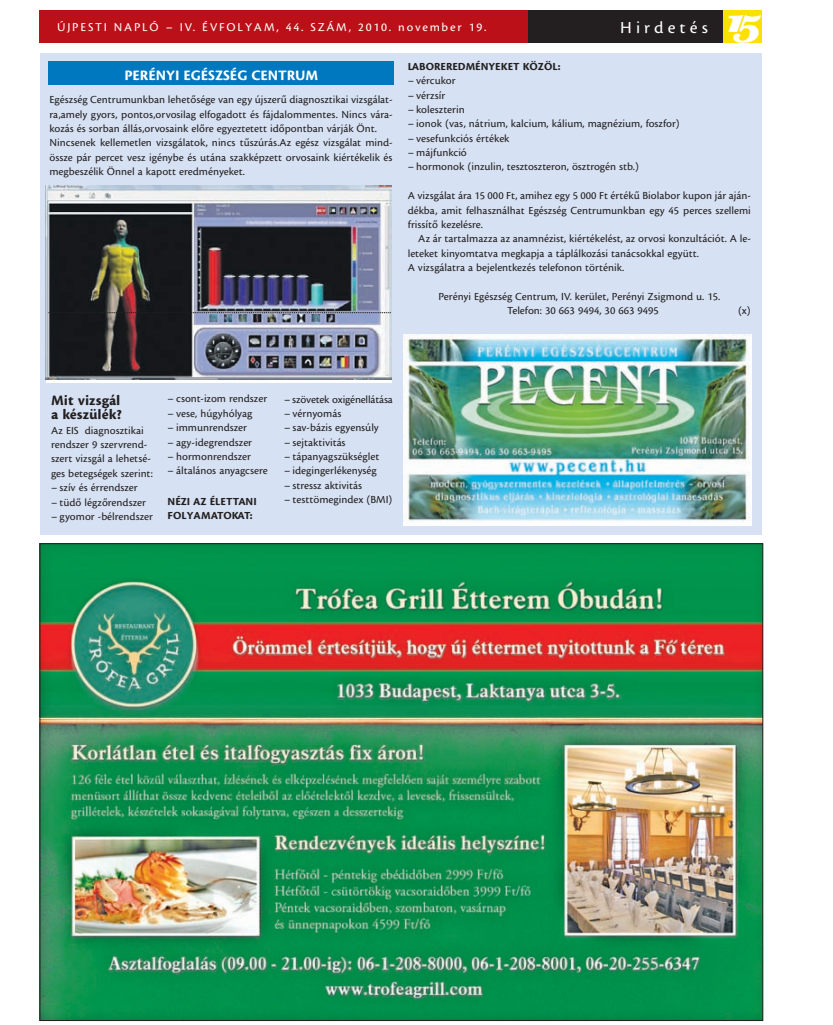
<style>
.page{position:relative;width:833px;height:1025px;background:#fff}
.page>*{position:absolute;margin:0;border:0;box-sizing:border-box;transform-origin:0 0}
.t1{font:40px "Eclat ICG";color:#fff}
.t2{font:17.5px "Cronos M";letter-spacing:.24em;color:#fff}
.t3{font:700 15px "Cronos M";color:#fff}
.t4{font:700 15px/14.4px "Cronos M";color:#231f20}
.t5{font:12.5px "Cronos M";letter-spacing:.14em;color:#fff}
.t6{font:11.25px/14.4px "Cronos M";color:#231f20}
.t7{font:700 11.25px/14.4px "Cronos M";color:#231f20}
</style>
<div class="page">
<div style="left:39px;top:10px;width:492px;height:33px;background:#bb1018"></div>
<div style="left:528px;top:10px;width:196px;height:33px;background:#231f20"></div>
<div style="left:723px;top:10px;width:39px;height:33px;background:#fce004"></div>
<div style="left:40px;top:53px;width:722px;height:481px;background:#d6e2f3"></div>
<div style="left:48px;top:61px;width:346px;height:24px;background:#0078c0"></div>
<img style="left:404px;top:334px;width:347px;height:191px">
<img style="left:46px;top:185px;width:345px;height:194px">
<svg style="left:48px;top:312px;width:343px;height:1px"></svg>
<img style="left:42px;top:545px;width:719px;height:473px">
<p class="t5" style="left:57px;top:22px;width:431px">ÚJPESTI NAPLÓ – IV. ÉVFOLYAM, 44. SZÁM, 2010. november 19.</p>
<h2 class="t2" style="left:620px;top:21px;width:89px">Hirdetés</h2>
<h1 class="t1" style="left:722px;top:5px;width:42px">15</h1>
<h3 class="t3" style="left:124px;top:69px;width:195px">PERÉNYI EGÉSZSÉG CENTRUM</h3>
<p class="t6" style="left:49px;top:93px;width:345px">Egészség Centrumunkban lehetõsége van egy újszerû diagnosztikai vizsgálat&shy;ra,amely gyors, pontos,orvosilag elfogadott és fájdalommentes. Nincs vára&shy;kozás és sorban állás,orvosaink elõre egyeztetett idõpontban várják Önt.<br>Nincsenek kellemetlen vizsgálatok, nincs tûszúrás.Az egész vizsgálat mind&shy;össze pár percet vesz igénybe és utána szakképzett orvosaink kiértékelik és megbeszélik Önnel a kapott eredményeket.</p>
<p class="t7" style="left:408px;top:59px;width:154px">LABOREREDMÉNYEKET KÖZÖL:</p>
<p class="t6" style="left:408px;top:74px;width:49px">– vércukor</p>
<p class="t6" style="left:408px;top:88px;width:39px">– vérzsír</p>
<p class="t6" style="left:408px;top:103px;width:59px">– koleszterin</p>
<p class="t6" style="left:408px;top:117px;width:273px">– ionok (vas, nátrium, kalcium, kálium, magnézium, foszfor)</p>
<p class="t6" style="left:408px;top:131px;width:103px">– vesefunkciós értékek</p>
<p class="t6" style="left:408px;top:146px;width:61px">– májfunkció</p>
<p class="t6" style="left:408px;top:160px;width:233px">– hormonok (inzulin, tesztoszteron, ösztrogén stb.)</p>
<p class="t6" style="left:408px;top:189px;width:345px;text-align:justify">A vizsgálat ára 15 000 Ft, amihez egy 5 000 Ft értékû Biolabor kupon jár aján&shy;dékba, amit felhasználhat Egészség Centrumunkban egy 45 perces szellemi frissítõ kezelésre.</p>
<p class="t6" style="left:408px;top:232px;width:345px;text-indent:11px">Az ár tartalmazza az anamnézist, kiértékelést, az orvosi konzultációt. A le&shy;leteket kinyomtatva megkapja a táplálkozási tanácsokkal együtt.<br>A vizsgálatra a bejelentkezés telefonon történik.</p>
<p class="t6" style="left:507px;top:289px;width:214px;text-indent:-69px">Perényi Egészség Centrum, IV. kerület, Perényi Zsigmond u. 15.<br>Telefon: 30 663 9494, 30 663 9495</p>
<p class="t6" style="left:738px;top:304px;width:14px">(x)</p>
<h3 class="t4" style="left:51px;top:393px;width:72px">Mit vizsgál a készülék?</h3>
<p class="t6" style="left:51px;top:423px;width:103px">Az EIS diagnosztikai rendszer 9 szervrend&shy;szert vizsgál a lehetsé&shy;ges betegségek szerint:</p>
<p class="t6" style="left:51px;top:480px;width:88px">– szív és érrendszer</p>
<p class="t6" style="left:51px;top:495px;width:96px">– tüdõ légzõrendszer</p>
<p class="t6" style="left:51px;top:509px;width:103px">– gyomor -bélrendszer</p>
<p class="t6" style="left:168px;top:392px;width:101px">– csont-izom rendszer</p>
<p class="t6" style="left:168px;top:406px;width:86px">– vese, húgyhólyag</p>
<p class="t6" style="left:168px;top:421px;width:81px">– immunrendszer</p>
<p class="t6" style="left:168px;top:435px;width:86px">– agy-idegrendszer</p>
<p class="t6" style="left:168px;top:449px;width:85px">– hormonrendszer</p>
<p class="t6" style="left:168px;top:464px;width:102px">– általános anyagcsere</p>
<p class="t7" style="left:168px;top:494px;width:91px">NÉZI AZ ÉLETTANI<br>FOLYAMATOKAT:</p>
<p class="t6" style="left:284px;top:392px;width:110px">– szövetek oxigénellátása</p>
<p class="t6" style="left:284px;top:406px;width:59px">– vérnyomás</p>
<p class="t6" style="left:284px;top:421px;width:96px">– sav-bázis egyensúly</p>
<p class="t6" style="left:284px;top:435px;width:63px">– sejtaktivitás</p>
<p class="t6" style="left:284px;top:449px;width:97px">– tápanyagszükséglet</p>
<p class="t6" style="left:284px;top:464px;width:94px">– idegingerlékenység</p>
<p class="t6" style="left:284px;top:478px;width:80px">– stressz aktivitás</p>
<p class="t6" style="left:284px;top:492px;width:110px">– testtömegindex (BMI)</p>
</div>
